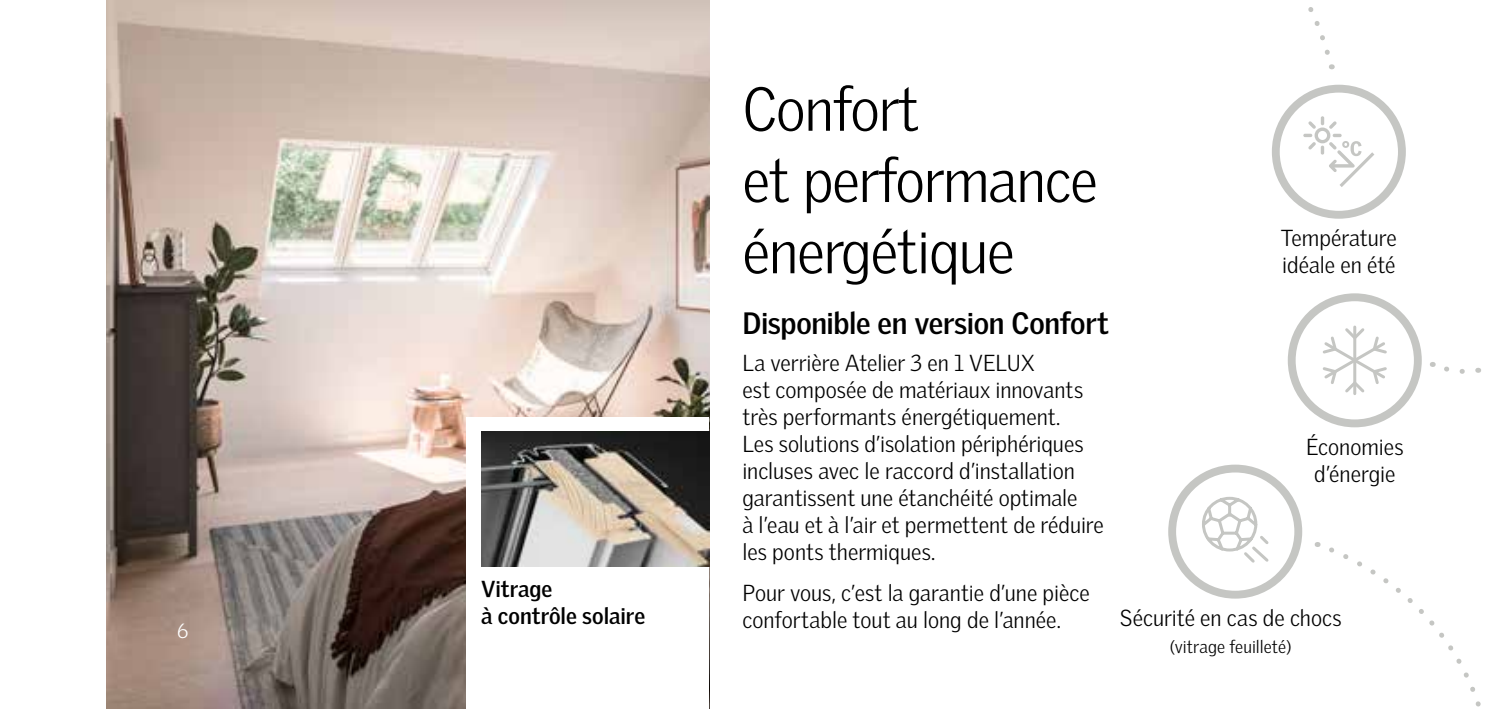
<style>
.page{position:relative;width:1489px;height:709px;background:#fff}
.page>*{position:absolute;margin:0;border:0;box-sizing:border-box;transform-origin:0 0}
.t1{font:300 60px/71.2px "Velux Gothic";letter-spacing:-.02em;color:#000}
.t2{font:700 30px "Velux Gothic";letter-spacing:-.01em;color:#000}
.t3{font:300 22.5px/27px "Velux Gothic";color:#000}
.t4{font:700 22.5px/27px "Velux Gothic";letter-spacing:-.005em;color:#000}
.t5{font:300 20px "Velux Gothic";color:#fff}
.t6{font:300 17.5px "Velux Gothic";letter-spacing:.005em;color:#000}
</style>
<div class="page">
<img style="left:106px;top:0;width:603px;height:709px">
<div style="left:466px;top:417px;width:243px;height:292px;background:#fff"></div>
<div style="left:1271px;top:85px;width:134px;height:134px;border:8px solid #c5c6c3;border-radius:50%"></div>
<svg style="left:1303px;top:116px;width:71px;height:71px"></svg>
<div style="left:1287px;top:293px;width:134px;height:134px;border:8px solid #c5c6c3;border-radius:50%"></div>
<svg style="left:1323px;top:325px;width:64px;height:70px"></svg>
<div style="left:1168px;top:464px;width:134px;height:134px;border:8px solid #c5c6c3;border-radius:50%"></div>
<svg style="left:1202px;top:496px;width:67px;height:67px"></svg>
<img style="left:481px;top:431px;width:228px;height:136px">
<svg style="left:1308px;top:7px;width:25px;height:62px"></svg>
<svg style="left:1329px;top:547px;width:152px;height:160px"></svg>
<svg style="left:1431px;top:362px;width:34px;height:12px"></svg>
<p class="t5" style="left:177px;top:619px;width:13px">6</p>
<p class="t4" style="left:481px;top:575px;width:166px">Vitrage<br>à contrôle solaire</p>
<h1 class="t1" style="left:742px;top:72px;width:357px">Confort<br>et performance énergétique</h1>
<h2 class="t2" style="left:742px;top:304px;width:368px">Disponible en version Confort</h2>
<p class="t3" style="left:742px;top:349px;width:363px">La verrière Atelier 3 en 1 VELUX<br>est composée de matériaux innovants très performants énergétiquement.<br>Les solutions d’isolation périphériques incluses avec le raccord d’installation garantissent une étanchéité optimale<br>à l’eau et à l’air et permettent de réduire les ponts thermiques.</p>
<p class="t3" style="left:742px;top:579px;width:349px">Pour vous, c’est la garantie d’une pièce confortable tout au long de l’année.</p>
<p class="t3" style="left:1280px;top:224px;width:118px">Température idéale en été</p>
<p class="t3" style="left:1305px;top:433px;width:99px;text-align:center">Économies d’énergie</p>
<p class="t3" style="left:1119px;top:604px;width:223px">Sécurité en cas de chocs</p>
<p class="t6" style="left:1169px;top:636px;width:123px">(vitrage feuilleté)</p>
</div>
